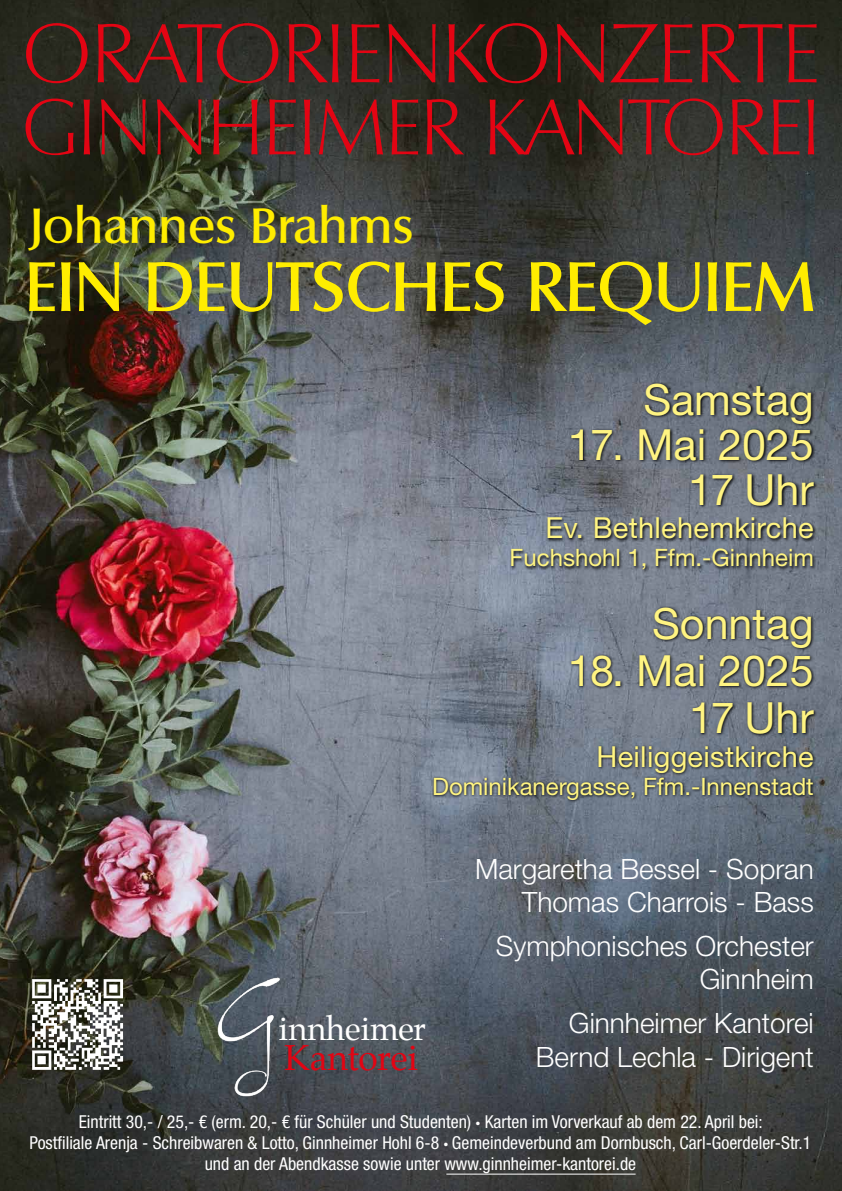
<style>
.page{position:relative;width:842px;height:1191px;background:#fff}
.page>*{position:absolute;margin:0;border:0;box-sizing:border-box;transform-origin:0 0}
.t1{font:200 81px "Columbia";letter-spacing:.005em;color:#e30413}
.t2{font:200 76.5px "Columbia";color:#e30413}
.t3{font:500 68px "Columbia";letter-spacing:.005em;color:#ffed00}
.t4{font:500 48px "Columbia";letter-spacing:.005em;color:#ffed00}
.t5{font:43px/45px "Helvetica Neue LT";color:#fff482;text-align:right}
.t6{font:35.4px "Palatino";letter-spacing:-.015em;color:#e30413}
.t7{font:32.5px "Palatino";color:#fff}
.t8{font:29px "Helvetica Neue LT";letter-spacing:.01em;color:#fff482}
.t9{font:300 28px/33px "Helvetica Neue LT";color:#fff;text-align:right}
.t10{font:24px "Helvetica Neue LT";color:#fff482}
.t11{font:condensed 17.8px/21px "Helvetica Neue LT";color:#fff;text-align:center}
.s1{font-size:10px}
</style>
<div class="page">
<img style="left:0;top:0;width:842px;height:1191px">
<svg style="left:509px;top:381px;width:309px;height:192px;background:#606671"></svg>
<svg style="left:432px;top:605px;width:386px;height:198px;background:#68707c"></svg>
<hr style="left:446px;top:1173px;width:190px;height:1px;background:#fff">
<img style="left:216px;top:977px;width:223px;height:128px">
<img style="left:31px;top:969px;width:102px;height:102px">
<h1 class="t1" style="left:22px;top:6px;width:798px">ORATORIENKONZERTE</h1>
<h2 class="t2" style="left:22px;top:82px;width:508px">GINNHEIMER KANT</h2>
<h2 class="t2" style="left:661px;top:82px;width:94px">OREI</h2>
<h3 class="t4" style="left:31px;top:198px;width:384px">JOHANNES BRAHMS</h3>
<h3 class="t3" style="left:25px;top:247px;width:791px">EIN DEUTSCHES REQUIEM</h3>
<h3 class="t5" style="left:643px;top:376px;width:172px">Samstag</h3>
<h3 class="t5" style="left:568px;top:421px;width:247px">17. Mai 2025<br>17 Uhr</h3>
<h3 class="t8" style="left:545px;top:511px;width:270px">Ev. Bethlehemkirche</h3>
<h3 class="t10" style="left:510px;top:543px;width:306px">Fuchshohl 1, Ffm.-Ginnheim</h3>
<h3 class="t5" style="left:652px;top:600px;width:163px">Sonntag</h3>
<h3 class="t5" style="left:568px;top:646px;width:247px;line-height:47px">18. Mai 2025<br>17 Uhr</h3>
<h3 class="t8" style="left:596px;top:739px;width:219px">Heiliggeistkirche</h3>
<h3 class="t10" style="left:432px;top:771px;width:383px">Dominikanergasse, Ffm.-Innenstadt</h3>
<h3 class="t7" style="left:279px;top:1001px;width:149px">innheimer</h3>
<h3 class="t6" style="left:284px;top:1028px;width:136px">Kantorei</h3>
<h3 class="t9" style="left:475px;top:851px;width:340px">Margaretha Bessel - Sopran<br>Thomas Charrois - Bass</h3>
<h3 class="t9" style="left:496px;top:929px;width:319px">Symphonisches Orchester<br>Ginnheim</h3>
<h3 class="t9" style="left:536px;top:1006px;width:279px">Ginnheimer Kantorei<br>Bernd Lechla - Dirigent</h3>
<p class="t11" style="left:29px;top:1111px;width:783px">Eintritt 30,- / 25,- € (erm. 20,- € für Schüler und Studenten) <span class="s1">•</span> Karten im Vorverkauf ab dem 22. April bei:<br>Postfiliale Arenja - Schreibwaren &amp; Lotto, Ginnheimer Hohl 6-8 <span class="s1">•</span> Gemeindeverbund am Dornbusch, Carl-Goerdeler-Str.1 und an der Abendkasse sowie unter www.ginnheimer-kantorei.de</p>
</div>
